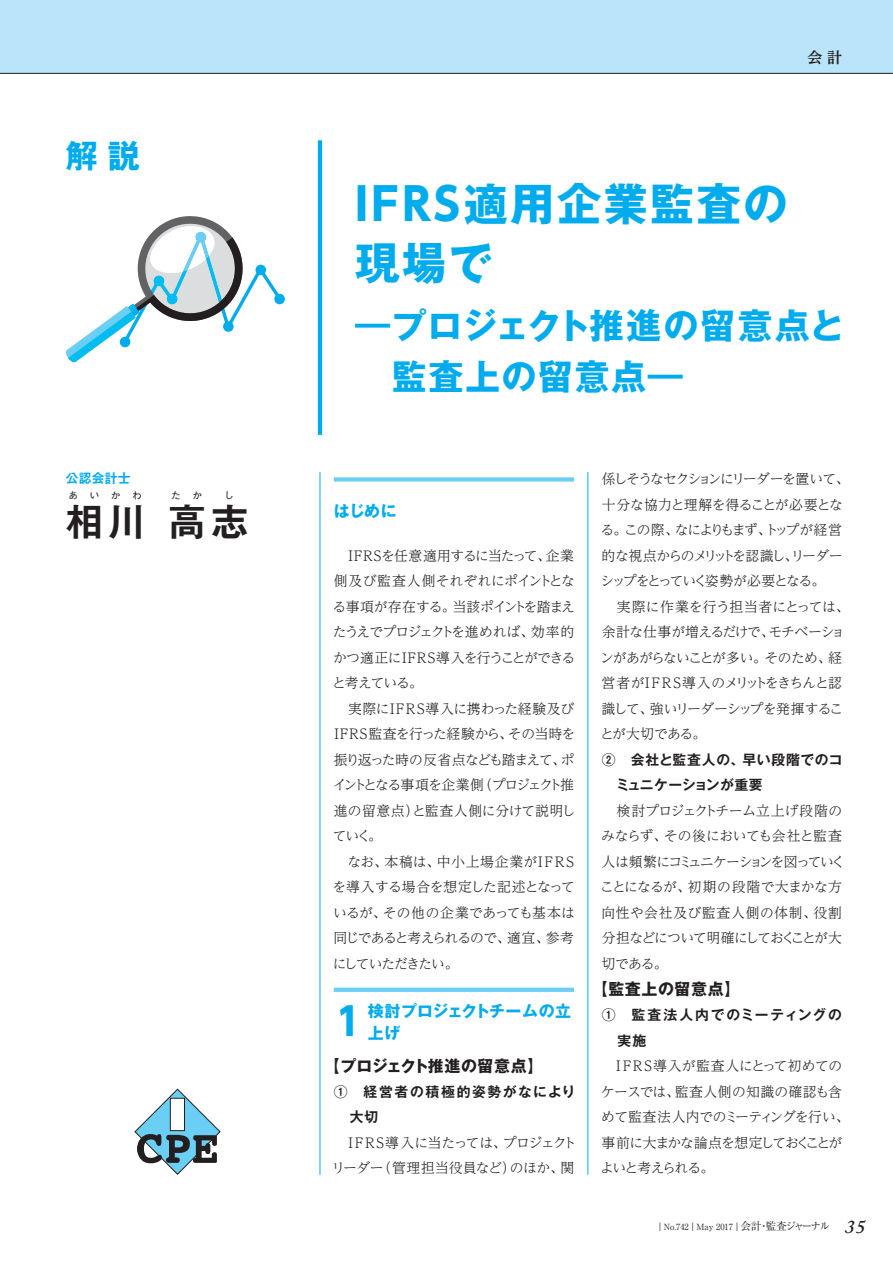
<style>
.page{position:relative;width:893px;height:1263px;background:#fff}
.page>*{position:absolute;margin:0;border:0;box-sizing:border-box;transform-origin:0 0}
.t1{font:700 44.7px/58.5px "Gothic MB101 Pro";letter-spacing:.045em;color:#00aced}
.t2{font:700 38.25px "UD Shin Go Pr 6 N";color:#00aced}
.t3{font:700 37.2px "Gothic MB101 Pro De";color:#231f20}
.t4{font:700 35.1px/51px "Gothic MB101 Pro";letter-spacing:.04em;color:#00aced}
.t5{font:700 31.95px "Gothic MB101 Pro";color:#00aced}
.t6{font:700 15.9px "Gothic MB101 Pro";letter-spacing:.02em;color:#00aced}
.t7{font:700 15.9px "Gothic MB101 Pro";color:#231f20}
.t8{font:700 15.9px "Gothic MB101 Pro";letter-spacing:.035em;color:#231f20}
.t9{font:700 14.85px "UD Reimin Pr 6 N";color:#231f20}
.t10{font:300 13.8px/25.5px "UD Reimin Pr 6 N";letter-spacing:-.04em;color:#231f20}
.t11{font:300 13.8px/25.5px "UD Reimin Pr 6 N";letter-spacing:-.065em;color:#231f20}
.t12{font:700 13.8px/25.5px "Gothic MB101 Pro De";letter-spacing:.035em;color:#231f20}
.t13{font:700 13.8px/25.5px "Gothic MB101 Pro De";letter-spacing:.12em;color:#231f20}
.t14{font:700 13.8px/25.5px "Gothic MB101 Pro De";letter-spacing:.13em;color:#231f20}
.t15{font:700 12.75px "Gothic MB101 Pro De";letter-spacing:.02em;color:#00aced}
.t16{font:700 9.6px "Gothic MB101 Pro De";color:#231f20}
.t17{font:8.55px "Ryumin Pr 6 N";color:#231f20}
.s1{font-family:"UD Shin Go Pr 6 N"}
.s2{font-size:10.65px}
.s3{font-family:"Adobe Caslon Pro";font-weight:600;font-style:italic;font-size:19.2px}
</style>
<div class="page">
<div style="left:334px;top:477px;width:240px;height:5px;background:#6bcef5"></div>
<svg style="left:334px;top:988px;width:240px;height:4px"></svg>
<svg style="left:134px;top:1088px;width:87px;height:87px"></svg>
<div style="left:170px;top:1098px;width:14px;height:32px;background:#fff"></div>
<div style="left:170px;top:1098px;width:15px;height:33px;border:1px solid #231f20"></div>
<img style="left:137px;top:1133px;width:81px;height:30px">
<div style="left:0;top:0;width:893px;height:73px;background:#b9e4f9"></div>
<hr style="left:0;top:73px;width:893px;height:1px;background:#231f20">
<hr style="left:588px;top:472px;width:1px;height:703px;background:#00aced">
<hr style="left:320px;top:472px;width:1px;height:703px;background:#00aced">
<hr style="left:318px;top:140px;width:4px;height:295px;background:#00aced">
<svg style="left:65px;top:216px;width:220px;height:147px"></svg>
<h3 class="t5" style="left:66px;top:130px;width:75px">解説</h3>
<p class="t15" style="left:66px;top:468px;width:66px">公認会計士</p>
<h3 class="t3" style="left:66px;top:490px;width:81px">相川</h3>
<p class="t16" style="left:69px;top:487px;width:32px">あ い</p>
<p class="t16" style="left:111px;top:487px;width:32px">か わ</p>
<p class="t16" style="left:171px;top:487px;width:32px">た か</p>
<p class="t16" style="left:224px;top:487px;width:11px">し</p>
<h3 class="t3" style="left:168px;top:490px;width:81px">高志</h3>
<p class="t9" style="left:807px;top:45px;width:36px">会計</p>
<h1 class="t1" style="left:355px;top:169px;width:434px"><span class="s1">IFRS</span>適用企業監査の現場で</h1>
<h3 class="t4" style="left:392px;top:296px;width:454px;text-indent:-37px">―プロジェクト推進の留意点と監査上の留意点―</h3>
<p class="t6" style="left:334px;top:498px;width:65px">はじめに</p>
<p class="t10" style="left:332px;top:542px;width:245px">　IFRSを任意適用するに当たって、企業側及び監査人側それぞれにポイントとなる事項が存在する。当該ポイントを踏まえたうえでプロジェクトを進めれば、効率的かつ適正にIFRS導入を行うことができると考えている。<br>　実際にIFRS導入に携わった経験及び<br>IFRS監査を行った経験から、その当時を振り返った時の反省点なども踏まえて、ポイントとなる事項を企業側（プロジェクト推進の留意点）と監査人側に分けて説明していく。<br>　なお、本稿は、中小上場企業がIFRSを導入する場合を想定した記述となっているが、その他の企業であっても基本は同じであると考えられるので、適宜、参考にしていただきたい。</p>
<p class="t6" style="left:368px;top:997px;width:205px">検討プロジェクトチームの立</p>
<h2 class="t2" style="left:336px;top:990px;width:27px">1</h2>
<p class="t6" style="left:368px;top:1020px;width:34px">上げ</p>
<p class="t7" style="left:324px;top:1052px;width:221px">【プロジェクト推進の留意点】</p>
<p class="t13" style="left:350px;top:1077px;width:227px;text-indent:-16px">①　経営者の積極的姿勢がなにより大切</p>
<p class="t10" style="left:331px;top:1129px;width:247px">　IFRS導入に当たっては、プロジェクトリーダー（管理担当役員など）のほか、関</p>
<p class="t11" style="left:600px;top:466px;width:251px">係しそうなセクションにリーダーを置いて、十分な協力と理解を得ることが必要となる。この際、なによりもまず、トップが経営的な視点からのメリットを認識し、リーダーシップをとっていく姿勢が必要となる。<br>　実際に作業を行う担当者にとっては、余計な仕事が増えるだけで、モチベーションがあがらないことが多い。そのため、経営者がI FRS導入のメリットをきちんと認識して、強いリーダーシップを発揮することが大切である。</p>
<p class="t12" style="left:616px;top:745px;width:228px;text-indent:-14px">②　会社と監査人の、早い段階でのコミュニケーションが重要</p>
<p class="t10" style="left:600px;top:797px;width:247px">　検討プロジェクトチーム立上げ段階のみならず、その後においても会社と監査人は頻繁にコミュニケーションを図っていくことになるが、初期の段階で大まかな方向性や会社及び監査人側の体制、役割分担などについて明確にしておくことが大切である。</p>
<p class="t8" style="left:592px;top:976px;width:150px">【監査上の留意点】</p>
<p class="t14" style="left:618px;top:1000px;width:226px;text-indent:-16px">①　監査法人内でのミーティングの実施</p>
<p class="t10" style="left:600px;top:1052px;width:251px">　IFRS導入が監査人にとって初めてのケースでは、監査人側の知識の確認も含めて監査法人内でのミーティングを行い、事前に大まかな論点を想定しておくことがよいと考えられる。</p>
<p class="t17" style="left:656px;top:1220px;width:211px">｜No.742｜May 2017｜<span class="s2">会計・監査ジャーナル</span> <span class="s3">35</span></p>
</div>
